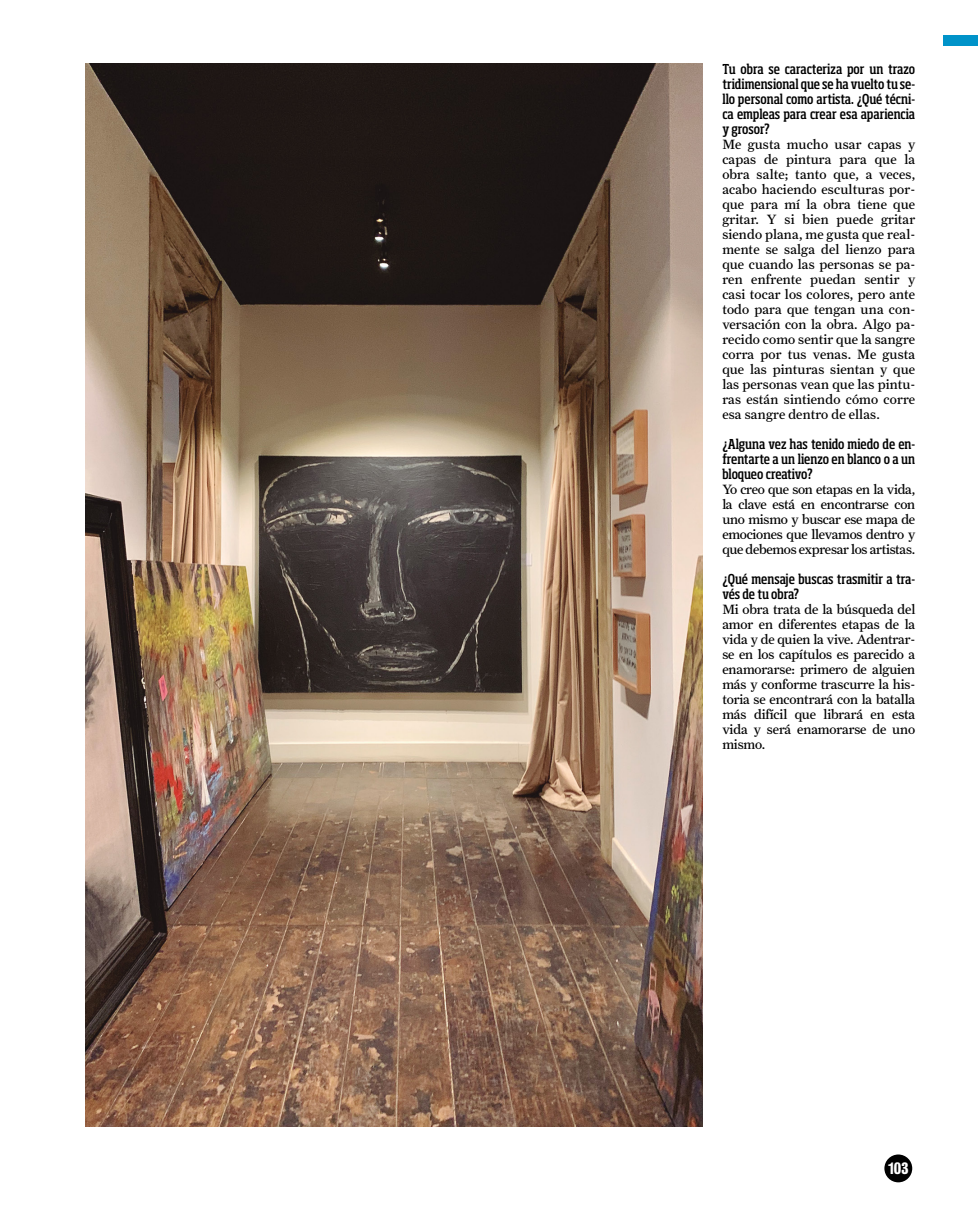
<style>
.page{position:relative;width:978px;height:1212px;background:#fff}
.page>*{position:absolute;margin:0;border:0;box-sizing:border-box;transform-origin:0 0}
.t1{font:700 15px "Bureau Grot Cond";color:#fff}
.t2{font:13.5px/15px "Farnham Text";letter-spacing:-.01em;color:#000;text-align:justify}
.t3{font:500 condensed 13.5px/15px "Soho Std";letter-spacing:-.005em;color:#000;text-align:justify}
</style>
<div class="page">
<div style="left:884px;top:1154px;width:28px;height:28px;background:#000;border-radius:50%"></div>
<div style="left:943px;top:35px;width:35px;height:11px;background:#0093c9"></div>
<img style="left:85px;top:64px;width:617px;height:1062px">
<p class="t3" style="left:722px;top:61px;width:194px">Tu obra se caracteriza por un trazo tridimensional que se ha vuelto tu se&shy;llo personal como artista. ¿Qué técni&shy;ca empleas para crear esa apariencia y grosor?</p>
<p class="t2" style="left:722px;top:137px;width:194px">Me gusta mucho usar capas y capas de pintura para que la obra salte; tanto que, a veces, acabo haciendo esculturas por&shy;que para mí la obra tiene que gritar. Y si bien puede gritar siendo plana, me gusta que real&shy;mente se salga del lienzo para que cuando las personas se pa&shy;ren enfrente puedan sentir y casi tocar los colores, pero ante todo para que tengan una con&shy;versación con la obra. Algo pa&shy;recido como sentir que la sangre corra por tus venas. Me gusta que las pinturas sientan y que las personas vean que las pintu&shy;ras están sintiendo cómo corre esa sangre dentro de ellas.</p>
<p class="t3" style="left:722px;top:436px;width:194px">¿Alguna vez has tenido miedo de en&shy;frentarte a un lienzo en blanco o a un bloqueo creativo?</p>
<p class="t2" style="left:722px;top:482px;width:194px">Yo creo que son etapas en la vida, la clave está en encontrarse con uno mismo y buscar ese mapa de emociones que llevamos dentro y que debemos expresar los artistas.</p>
<p class="t3" style="left:722px;top:571px;width:194px">¿Qué mensaje buscas trasmitir a tra&shy;vés de tu obra?</p>
<p class="t2" style="left:722px;top:602px;width:194px">Mi obra trata de la búsqueda del amor en diferentes etapas de la vida y de quien la vive. Adentrar&shy;se en los capítulos es parecido a enamorarse: primero de alguien más y conforme trascurre la his&shy;toria se encontrará con la batalla más difícil que librará en esta vida y será enamorarse de uno mismo.</p>
<p class="t1" style="left:888px;top:1159px;width:22px">103</p>
</div>
